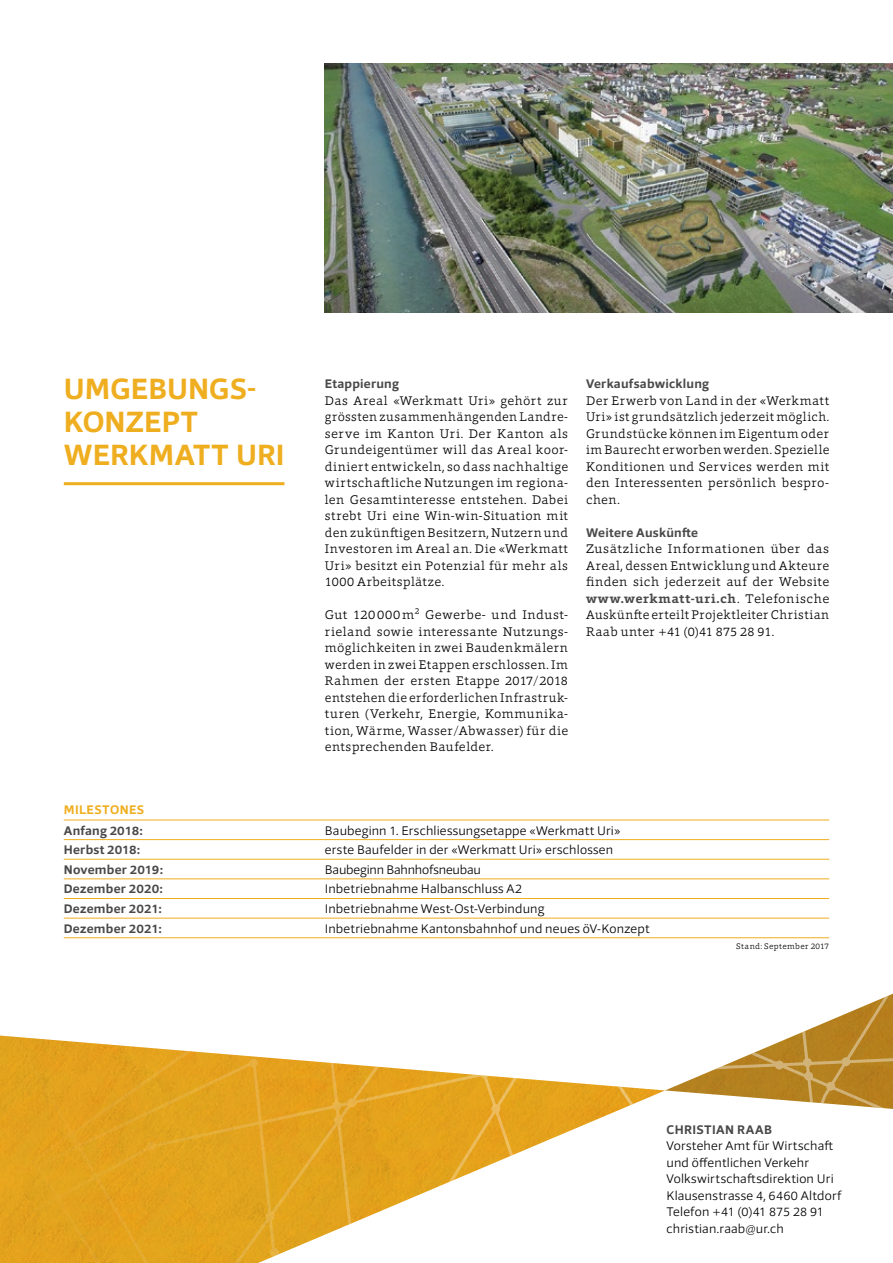
<style>
.page{position:relative;width:893px;height:1263px;background:#fff}
.page>*{position:absolute;margin:0;border:0;box-sizing:border-box;transform-origin:0 0}
.t1{font:700 30px/33px "Foro Sans";color:#efae20}
.t2{font:300 12.75px/16.5px "Foro";letter-spacing:.04em;color:#000;text-align:justify}
.t3{font:300 12.75px/16.5px "Foro Sans";letter-spacing:.015em;color:#000}
.t4{font:700 12.75px "Foro Sans";letter-spacing:.02em;color:#4a4949}
.t5{font:300 12.75px "Foro Sans";letter-spacing:-.01em;color:#000}
.t6{font:700 12.75px "Foro Sans";letter-spacing:.025em;color:#efae20}
.t7{font:300 8.25px "Foro";letter-spacing:.05em;color:#000}
.s1{font-weight:700;color:#4a4949}
</style>
<div class="page">
<img style="left:325px;top:64px;width:568px;height:248px">
<svg style="left:665px;top:993px;width:228px;height:116px"></svg>
<div style="left:671px;top:1065px;width:9px;height:9px;background:#fff;border-radius:50%"></div>
<div style="left:722px;top:1037px;width:9px;height:9px;background:#fff;border-radius:50%"></div>
<div style="left:842px;top:1057px;width:8px;height:9px;background:#d1b377;border-radius:50%"></div>
<div style="left:826px;top:1082px;width:9px;height:9px;background:#d2b278;border-radius:50%"></div>
<svg style="left:803px;top:1058px;width:9px;height:9px"></svg>
<svg style="left:775px;top:1060px;width:9px;height:9px"></svg>
<svg style="left:804px;top:1071px;width:9px;height:9px"></svg>
<div style="left:717px;top:1001px;width:9px;height:9px;background:#fff;border-radius:50%"></div>
<svg style="left:0;top:1035px;width:665px;height:228px"></svg>
<div style="left:53px;top:1193px;width:9px;height:9px;background:#e4a725;border-radius:50%"></div>
<div style="left:67px;top:1130px;width:9px;height:9px;background:#e6a626;border-radius:50%"></div>
<div style="left:75px;top:1141px;width:9px;height:9px;background:#e5a527;border-radius:50%"></div>
<div style="left:33px;top:1162px;width:9px;height:9px;background:#e2a421;border-radius:50%"></div>
<div style="left:91px;top:1172px;width:9px;height:9px;background:#e2a829;border-radius:50%"></div>
<svg style="left:270px;top:1248px;width:9px;height:9px"></svg>
<div style="left:249px;top:1059px;width:9px;height:8px;background:#e8af3f;border-radius:50%"></div>
<div style="left:332px;top:1101px;width:9px;height:9px;background:#e8b349;border-radius:50%"></div>
<div style="left:334px;top:1116px;width:9px;height:8px;background:#e7b147;border-radius:50%"></div>
<div style="left:347px;top:1098px;width:9px;height:9px;background:#eab34a;border-radius:50%"></div>
<svg style="left:480px;top:1069px;width:9px;height:9px"></svg>
<div style="left:491px;top:1104px;width:9px;height:9px;background:#edbc5e;border-radius:50%"></div>
<div style="left:519px;top:1061px;width:9px;height:9px;background:#fff;border-radius:50%"></div>
<div style="left:590px;top:1045px;width:9px;height:9px;background:#fff;border-radius:50%"></div>
<div style="left:642px;top:1122px;width:9px;height:9px;background:#fff;border-radius:50%"></div>
<svg style="left:545px;top:1261px;width:9px;height:2px"></svg>
<div style="left:266px;top:1212px;width:9px;height:9px;background:#e6b141;border-radius:50%"></div>
<div style="left:147px;top:1141px;width:9px;height:9px;background:#e6aa30;border-radius:50%"></div>
<hr style="left:64px;top:482px;width:220px;height:3px;background:#efae20">
<hr style="left:64px;top:820px;width:261px;height:1px;background:#efae20">
<hr style="left:325px;top:820px;width:504px;height:1px;background:#efae20">
<hr style="left:64px;top:839px;width:261px;height:1px;background:#efae20">
<hr style="left:325px;top:839px;width:504px;height:1px;background:#efae20">
<hr style="left:64px;top:859px;width:261px;height:1px;background:#efae20">
<hr style="left:325px;top:859px;width:504px;height:1px;background:#efae20">
<hr style="left:64px;top:878px;width:261px;height:1px;background:#efae20">
<hr style="left:325px;top:878px;width:504px;height:1px;background:#efae20">
<hr style="left:64px;top:898px;width:261px;height:1px;background:#efae20">
<hr style="left:325px;top:898px;width:504px;height:1px;background:#efae20">
<hr style="left:64px;top:918px;width:261px;height:1px;background:#efae20">
<hr style="left:325px;top:918px;width:504px;height:1px;background:#efae20">
<hr style="left:64px;top:937px;width:261px;height:1px;background:#efae20">
<hr style="left:325px;top:937px;width:504px;height:1px;background:#efae20">
<h1 class="t1" style="left:64px;top:372px;width:222px">UMGEBUNGS-<br>KONZEPT<br>WERKMATT URI</h1>
<p class="t4" style="left:325px;top:376px;width:75px">Etappierung</p>
<p class="t2" style="left:325px;top:392px;width:245px">Das Areal «Werkmatt Uri» gehört zur grössten zusammenhängenden Landre&shy;serve im Kanton Uri. Der Kanton als Grundeigentümer will das Areal koor&shy;diniert entwickeln, so dass nachhaltige wirtschaftliche Nutzungen im regiona&shy;len Gesamtinteresse entstehen. Dabei strebt Uri eine Win-win-Situation mit den zukünftigen Besitzern, Nutzern und Investoren im Areal an. Die «Werkmatt Uri» besitzt ein Potenzial für mehr als 1000 Arbeitsplätze.</p>
<p class="t2" style="left:325px;top:606px;width:245px">Gut 120000m² Gewerbe- und Indust&shy;rieland sowie interessante Nutzungs&shy;möglichkeiten in zwei Baudenkmälern werden in zwei Etappen erschlossen. Im Rahmen der ersten Etappe 2017/2018 entstehen die erforderlichen Infrastruk&shy;turen (Verkehr, Energie, Kommunika&shy;tion, Wärme, Wasser/Abwasser) für die entsprechenden Baufelder.</p>
<p class="t4" style="left:586px;top:376px;width:124px">Verkaufsabwicklung</p>
<p class="t2" style="left:586px;top:392px;width:245px">Der Erwerb von Land in der «Werkmatt Uri» ist grundsätzlich jederzeit möglich.<br>Grundstücke können im Eigentum oder im Baurecht erworben werden. Spezielle Konditionen und Services werden mit den Interessenten persönlich bespro&shy;chen.</p>
<p class="t4" style="left:586px;top:524px;width:113px">Weitere Auskünfte</p>
<p class="t2" style="left:586px;top:540px;width:245px">Zusätzliche Informationen über das Areal, dessen Entwicklung und Akteure finden sich jederzeit auf der Website <span class="s1">www.werkmatt-uri.ch</span>. Telefonische Auskünfte erteilt Projektleiter Christian Raab unter +41 (0)41 875 28 91.</p>
<p class="t6" style="left:64px;top:801px;width:82px">MILESTONES</p>
<p class="t4" style="left:64px;top:822px;width:80px">Anfang 2018:</p>
<p class="t3" style="left:325px;top:822px;width:297px">Baubeginn 1. Erschliessungsetappe «Werkmatt Uri»</p>
<p class="t4" style="left:64px;top:841px;width:78px">Herbst 2018:</p>
<p class="t3" style="left:325px;top:841px;width:290px">erste Baufelder in der «Werkmatt Uri» erschlossen</p>
<p class="t4" style="left:64px;top:861px;width:101px">November 2019:</p>
<p class="t5" style="left:325px;top:861px;width:157px">Baubeginn Bahnhofsneubau</p>
<p class="t4" style="left:64px;top:881px;width:100px">Dezember 2020:</p>
<p class="t3" style="left:325px;top:881px;width:199px">Inbetriebnahme Halbanschluss A2</p>
<p class="t4" style="left:64px;top:900px;width:99px">Dezember 2021:</p>
<p class="t3" style="left:325px;top:900px;width:221px">Inbetriebnahme West-Ost-Verbindung</p>
<p class="t4" style="left:64px;top:920px;width:99px">Dezember 2021:</p>
<p class="t3" style="left:325px;top:920px;width:326px">Inbetriebnahme Kantonsbahnhof und neues öV-Konzept</p>
<p class="t7" style="left:736px;top:940px;width:94px">Stand: September 2017</p>
<p class="t4" style="left:667px;top:1121px;width:107px">CHRISTIAN RAAB</p>
<p class="t3" style="left:666px;top:1138px;width:176px">Vorsteher Amt für Wirtschaft und öffentlichen Verkehr<br>Volkswirtschaftsdirektion Uri<br>Klausenstrasse 4, 6460 Altdorf<br>Telefon +41 (0)41 875 28 91 christian.raab@ur.ch</p>
</div>
